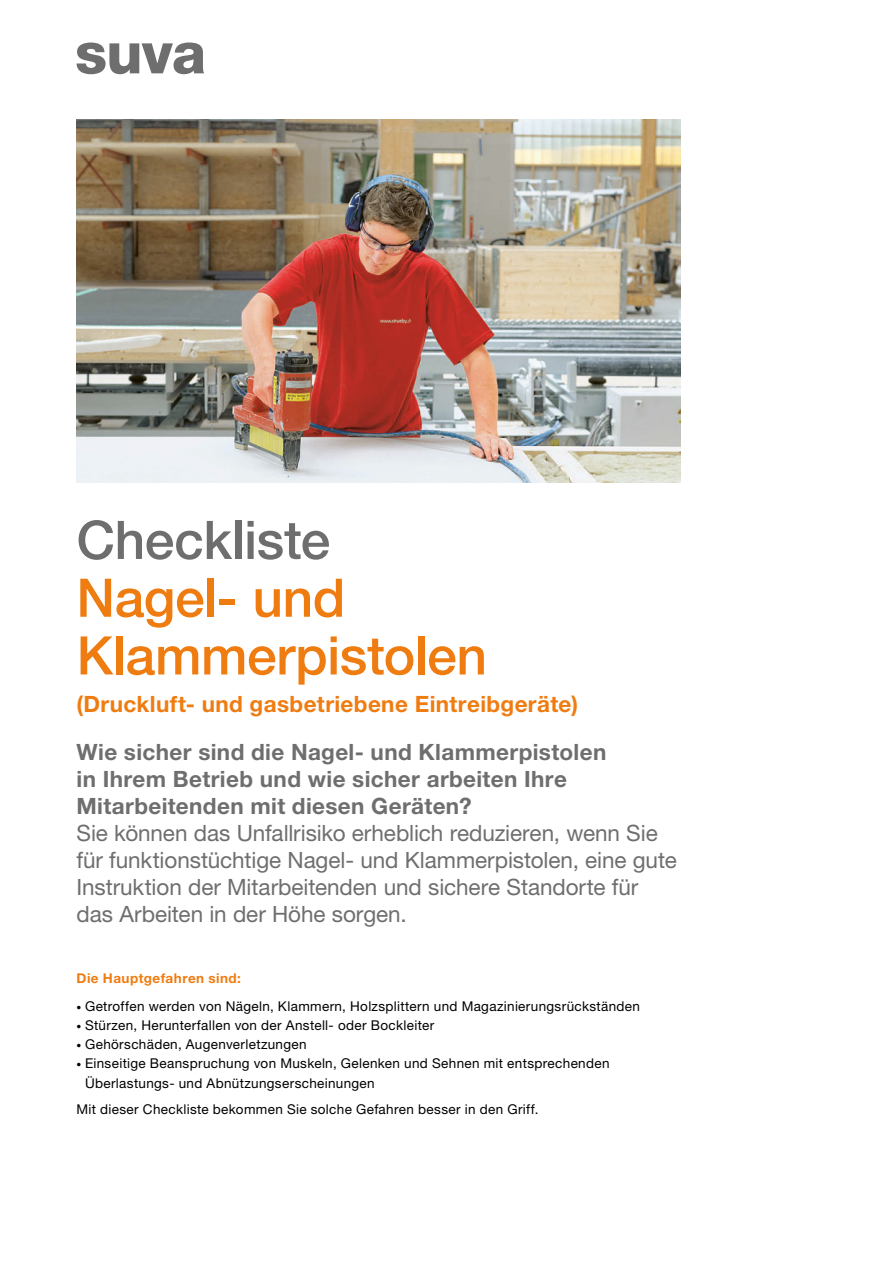
<style>
.page{position:relative;width:893px;height:1263px;background:#fff}
.page>*{position:absolute;margin:0;border:0;box-sizing:border-box;transform-origin:0 0}
.t1{font:500 53.25px/57.8px "Helvetica Neue LT Std";letter-spacing:-.005em;color:#ef7c11}
.t2{font:500 53.25px "Helvetica Neue LT Std";letter-spacing:-.01em;color:#6e6e6e}
.t3{font:22.5px/27px "Helvetica Neue LT Std";letter-spacing:-.005em;color:#6e6e6e}
.t4{font:700 22.5px/27px "Helvetica Neue LT Std";letter-spacing:.015em;color:#6e6e6e}
.t5{font:700 22.5px "Helvetica Neue LT Std";letter-spacing:.015em;color:#ef7c11}
.t6{font:13.5px/19.2px "Helvetica Neue LT Std";letter-spacing:.025em;color:#000}
.t7{font:700 13.5px "Helvetica Neue LT Std";letter-spacing:.035em;color:#ef7c11}
.s1{font-weight:300;font-size:9.75px}
</style>
<div class="page">
<svg style="left:77px;top:43px;width:127px;height:31px"></svg>
<img style="left:77px;top:119px;width:603px;height:364px">
<h1 class="t2" style="left:77px;top:508px;width:255px">Checkliste</h1>
<h1 class="t1" style="left:77px;top:568px;width:412px">Nagel- und<br>Klammerpistolen</h1>
<h2 class="t5" style="left:77px;top:690px;width:503px">(Druckluft- und gasbetriebene Eintreibgeräte)</h2>
<h2 class="t4" style="left:77px;top:738px;width:531px">Wie sicher sind die Nagel- und Klammerpistolen in Ihrem Betrieb und wie sicher arbeiten Ihre<br>Mitarbeitenden mit diesen Geräten?</h2>
<h2 class="t3" style="left:77px;top:819px;width:602px">Sie können das Unfallrisiko erheblich reduzieren, wenn Sie für funktionstüchtige Nagel- und Klammerpistolen, eine gute Instruktion der Mitarbeitenden und sichere Standorte für das Arbeiten in der Höhe sorgen.</h2>
<p class="t7" style="left:77px;top:970px;width:166px">Die Hauptgefahren sind:</p>
<p class="t6" style="left:77px;top:996px;width:565px"><span class="s1">•</span> Getroffen werden von Nägeln, Klammern, Holzsplittern und Magazinierungsrückständen</p>
<p class="t6" style="left:77px;top:1015px;width:359px"><span class="s1">•</span> Stürzen, Herunterfallen von der Anstell- oder Bockleiter</p>
<p class="t6" style="left:77px;top:1035px;width:232px"><span class="s1">•</span> Gehörschäden, Augenverletzungen</p>
<p class="t6" style="left:85px;top:1054px;width:526px;text-indent:-9px"><span class="s1">•</span> Einseitige Beanspruchung von Muskeln, Gelenken und Sehnen mit entsprechenden<br>Überlastungs- und Abnützungserscheinungen</p>
<p class="t6" style="left:77px;top:1099px;width:463px">Mit dieser Checkliste bekommen Sie solche Gefahren besser in den Griff.</p>
</div>
